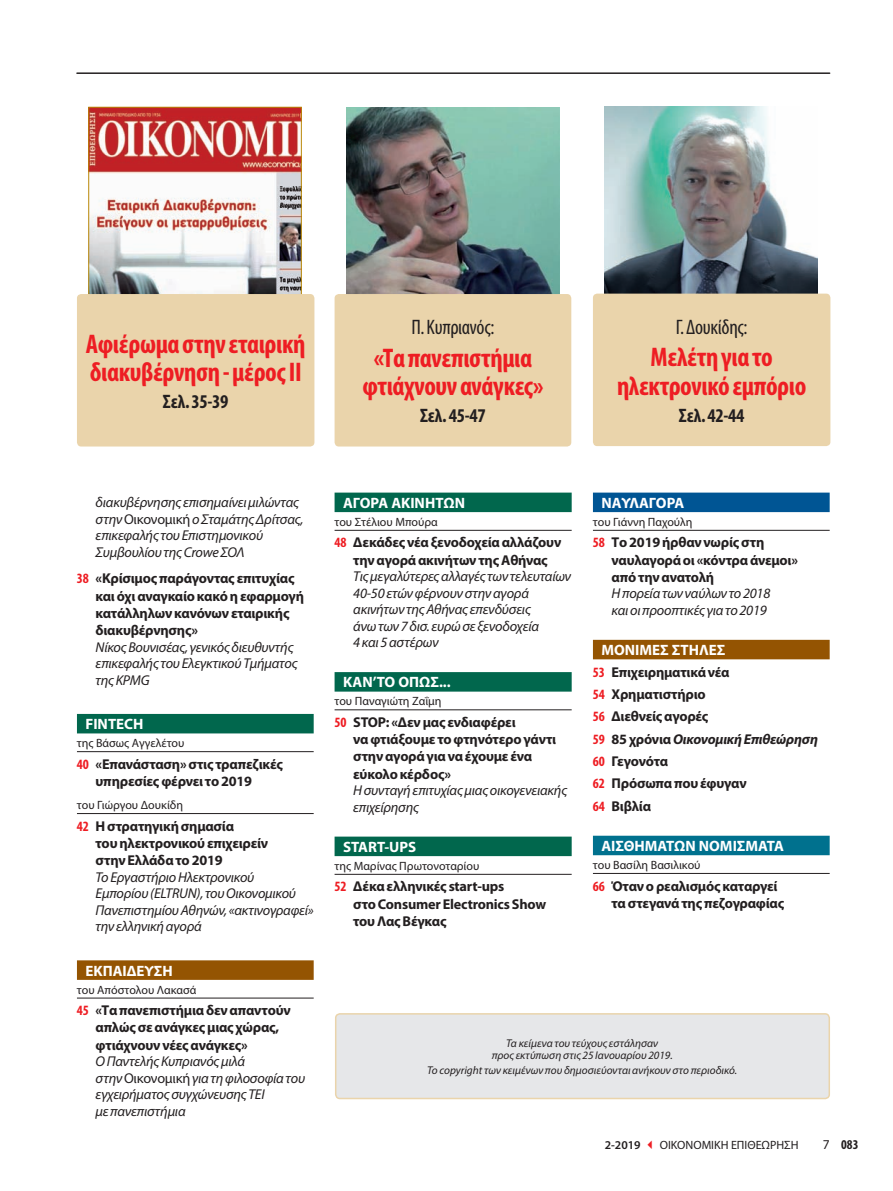
<style>
.page{position:relative;width:893px;height:1191px;background:#fff}
.page>*{position:absolute;margin:0;border:0;box-sizing:border-box;transform-origin:0 0}
.t1{font:700 condensed 27px/28.5px "Myriad Pro";letter-spacing:-.015em;color:#ee1d23;text-align:center}
.t2{font:condensed 21px "Myriad Pro";letter-spacing:-.015em;color:#231f20}
.t3{font:700 condensed 19.5px "Myriad Pro";letter-spacing:-.015em;color:#231f20}
.t4{font:700 15px "Myriad Pro";color:#fff}
.t5{font:700 14.25px/17.2px "Myriad Pro";letter-spacing:-.015em;color:#231f20}
.t6{font:italic 14.25px/16.5px "Myriad Pro";letter-spacing:-.015em;color:#231f20}
.t7{font:700 condensed 13.5px "Myriad Pro";color:#231f20}
.t8{font:12px "Myriad Pro";color:#231f20}
.t9{font:italic 11.25px/12.8px "Myriad Pro";color:#231f20;text-align:center}
.s1{font-style:normal}
.s2{font-stretch:condensed;color:#ee1d23}
.s3{font-style:italic}
.s4{font-weight:600}
.s5{font-family:"PF Square Sans Pro";font-weight:300;color:#ee1d23}
.s6{font-weight:400;font-stretch:normal}
</style>
<div class="page">
<hr style="left:77px;top:72px;width:753px;height:2px;background:#231f20">
<div style="left:77px;top:713px;width:237px;height:20px;background:#01674d"></div>
<hr style="left:77px;top:751px;width:237px;height:1px;background:#231f20">
<hr style="left:77px;top:813px;width:237px;height:1px;background:#231f20">
<div style="left:77px;top:960px;width:237px;height:19px;background:#945402"></div>
<hr style="left:77px;top:997px;width:237px;height:1px;background:#231f20">
<div style="left:335px;top:492px;width:237px;height:20px;background:#01674d"></div>
<hr style="left:335px;top:530px;width:237px;height:1px;background:#231f20">
<div style="left:335px;top:672px;width:237px;height:19px;background:#01674d"></div>
<hr style="left:335px;top:709px;width:237px;height:1px;background:#231f20">
<div style="left:335px;top:836px;width:237px;height:19px;background:#01674d"></div>
<hr style="left:335px;top:873px;width:237px;height:1px;background:#231f20">
<div style="left:336px;top:1013px;width:493px;height:85px;background:#e6e7e9;border-radius:4px"></div>
<div style="left:335px;top:1012px;width:495px;height:86px;border:2px solid #ead4ab;border-radius:4px"></div>
<img style="left:347px;top:107px;width:212px;height:187px">
<div style="left:335px;top:294px;width:236px;height:152px;background:#ead4ab;border-radius:4px"></div>
<div style="left:593px;top:492px;width:237px;height:20px;background:#005594"></div>
<hr style="left:593px;top:530px;width:237px;height:1px;background:#231f20">
<div style="left:593px;top:639px;width:237px;height:20px;background:#945402"></div>
<div style="left:593px;top:835px;width:237px;height:20px;background:#00718e"></div>
<hr style="left:593px;top:872px;width:237px;height:1px;background:#231f20">
<img style="left:605px;top:107px;width:212px;height:186px">
<div style="left:593px;top:293px;width:237px;height:153px;background:#ead4ab;border-radius:4px"></div>
<img style="left:91px;top:109px;width:208px;height:185px">
<div style="left:89px;top:107px;width:212px;height:204px;border:1px solid #ba8808"></div>
<div style="left:77px;top:294px;width:237px;height:152px;background:#ead4ab;border-radius:4px"></div>
<h1 class="t1" style="left:86px;top:329px;width:221px;text-align:left">Αφιέρωμα στην εταιρική διακυβέρνηση - μέρος II</h1>
<h3 class="t3" style="left:163px;top:389px;width:67px">Σελ. 35-39</h3>
<h2 class="t2" style="left:411px;top:314px;width:85px">Π. Κυπριανός:</h2>
<h1 class="t1" style="left:362px;top:343px;width:182px">«Τα πανεπιστήμια φτιάχνουν ανάγκες»</h1>
<h3 class="t3" style="left:420px;top:403px;width:67px">Σελ. 45-47</h3>
<h2 class="t2" style="left:676px;top:314px;width:73px">Γ. Δουκίδης:</h2>
<h1 class="t1" style="left:617px;top:342px;width:191px">Μελέτη για το ηλεκτρονικό εμπόριο</h1>
<h3 class="t3" style="left:679px;top:403px;width:67px">Σελ. 42-44</h3>
<p class="t6" style="left:96px;top:494px;width:209px">διακυβέρνησης επισημαίνει μιλώντας στην <span class="s1">Οικονομική</span> ο Σταμάτης Δρίτσας, επικεφαλής του Επιστημονικού<br>Συμβουλίου της Crowe ΣΟΛ</p>
<p class="t5" style="left:96px;top:569px;width:210px;text-indent:-19px"><span class="s2">38</span> «Κρίσιμος παράγοντας επιτυχίας και όχι αναγκαίο κακό η εφαρμογή κατάλληλων κανόνων εταιρικής διακυβέρνησης»</p>
<p class="t6" style="left:96px;top:638px;width:203px">Νίκος Βουνισέας, γενικός διευθυντής επικεφαλής του Ελεγκτικού Τμήματος της KPMG</p>
<p class="t4" style="left:85px;top:714px;width:60px">FINTECH</p>
<p class="t8" style="left:77px;top:735px;width:109px">της Βάσως Αγγελέτου</p>
<p class="t5" style="left:96px;top:754px;width:189px;text-indent:-19px"><span class="s2">40</span> «Επανάσταση» στις τραπεζικές υπηρεσίες φέρνει το 2019</p>
<p class="t8" style="left:77px;top:797px;width:108px">του Γιώργου Δουκίδη</p>
<p class="t5" style="left:96px;top:816px;width:174px;text-indent:-19px"><span class="s2">42</span> Η στρατηγική σημασία<br>του ηλεκτρονικού επιχειρείν στην Ελλάδα το 2019</p>
<p class="t6" style="left:96px;top:868px;width:220px">Το Εργαστήριο Ηλεκτρονικού<br>Εμπορίου (ELTRUN), του Οικονομικού<br>Πανεπιστημίου Αθηνών, «ακτινογραφεί» την ελληνική αγορά</p>
<p class="t4" style="left:85px;top:960px;width:89px">ΕΚΠΑΙΔΕΥΣΗ</p>
<p class="t8" style="left:77px;top:981px;width:121px">του Απόστολου Λακασά</p>
<p class="t5" style="left:96px;top:1000px;width:197px;text-indent:-19px"><span class="s2">45</span> «Τα πανεπιστήμια δεν απαντούν απλώς σε ανάγκες μιας χώρας, φτιάχνουν νέες ανάγκες»</p>
<p class="t6" style="left:96px;top:1052px;width:211px">Ο Παντελής Κυπριανός μιλά<br>στην <span class="s1">Οικονομική</span> για τη φιλοσοφία του εγχειρήματος συγχώνευσης ΤΕΙ<br>με πανεπιστήμια</p>
<p class="t4" style="left:343px;top:493px;width:123px">ΑΓΟΡΑ ΑΚΙΝΗΤΩΝ</p>
<p class="t8" style="left:335px;top:514px;width:105px">του Στέλιου Μπούρα</p>
<p class="t5" style="left:335px;top:533px;width:228px;text-align:center"><span class="s2">48</span> Δεκάδες νέα ξενοδοχεία αλλάζουν την αγορά ακινήτων της Αθήνας</p>
<p class="t6" style="left:353px;top:567px;width:219px">Τις μεγαλύτερες αλλαγές των τελευταίων<br>40-50 ετών φέρνουν στην αγορά ακινήτων της Αθήνας επενδύσεις<br>άνω των 7 δισ. ευρώ σε ξενοδοχεία<br>4 και 5 αστέρων</p>
<p class="t4" style="left:343px;top:672px;width:109px">ΚΑΝ’ΤΟ ΟΠΩΣ...</p>
<p class="t8" style="left:335px;top:693px;width:108px">του Παναγιώτη Ζαΐμη</p>
<p class="t5" style="left:353px;top:712px;width:205px;text-indent:-19px"><span class="s2">50</span> STOP: «Δεν μας ενδιαφέρει<br>να φτιάξουμε το φτηνότερο γάντι στην αγορά για να έχουμε ένα εύκολο κέρδος»</p>
<p class="t6" style="left:353px;top:781px;width:215px">Η συνταγή επιτυχίας μιας οικογενειακής επιχείρησης</p>
<p class="t4" style="left:343px;top:836px;width:75px">START-UPS</p>
<p class="t8" style="left:335px;top:858px;width:146px">της Μαρίνας Πρωτονοταρίου</p>
<p class="t5" style="left:353px;top:877px;width:194px;text-indent:-19px"><span class="s2">52</span> Δέκα ελληνικές start-ups<br>στο Consumer Electronics Show του Λας Βέγκας</p>
<p class="t4" style="left:601px;top:493px;width:84px">ΝΑΥΛΑΓΟΡΑ</p>
<p class="t8" style="left:593px;top:514px;width:101px">του Γιάννη Παχούλη</p>
<p class="t5" style="left:611px;top:533px;width:188px;text-indent:-19px"><span class="s2">58</span> Το 2019 ήρθαν νωρίς στη ναυλαγορά οι «κόντρα άνεμοι» από την ανατολή</p>
<p class="t6" style="left:611px;top:585px;width:160px">Η πορεία των ναύλων το 2018 και οι προοπτικές για το 2019</p>
<p class="t4" style="left:601px;top:640px;width:126px">ΜΟΝΙΜΕΣ ΣΤΗΛΕΣ</p>
<p class="t5" style="left:593px;top:660px;width:227px;line-height:22.4px"><span class="s2">53</span> Επιχειρηματικά νέα<br><span class="s2">54</span> Χρηματιστήριο<br><span class="s2">56</span> Διεθνείς αγορές<br><span class="s2">59</span> 85 χρόνια <span class="s3">Οικονομική Επιθεώρηση<br></span><span class="s2">60</span> Γεγονότα<br><span class="s2">62</span> Πρόσωπα που έφυγαν<br><span class="s2">64</span> Βιβλία</p>
<p class="t4" style="left:601px;top:835px;width:184px">ΑΙΣΘΗΜΑΤΩΝ ΝΟΜΙΣΜΑΤΑ</p>
<p class="t8" style="left:593px;top:857px;width:109px">του Βασίλη Βασιλικού</p>
<p class="t5" style="left:611px;top:876px;width:174px;text-indent:-19px"><span class="s2">66</span> Όταν ο ρεαλισμός καταργεί τα στεγανά της πεζογραφίας</p>
<p class="t9" style="left:492px;top:1035px;width:183px">Τα κείμενα του τεύχους εστάλησαν<br>προς εκτύπωση στις 25 Ιανουαρίου 2019.</p>
<p class="t9" style="left:427px;top:1063px;width:311px">Το copyright των κειμένων που δημοσιεύονται ανήκουν στο περιοδικό.</p>
<p class="t8" style="left:605px;top:1137px;width:196px"><span class="s4">2-2019</span> <span class="s5">◀</span> ΟΙΚΟΝΟΜΙΚΗ ΕΠΙΘΕΩΡΗΣΗ</p>
<p class="t7" style="left:823px;top:1135px;width:37px"><span class="s6">7</span> 083</p>
</div>
